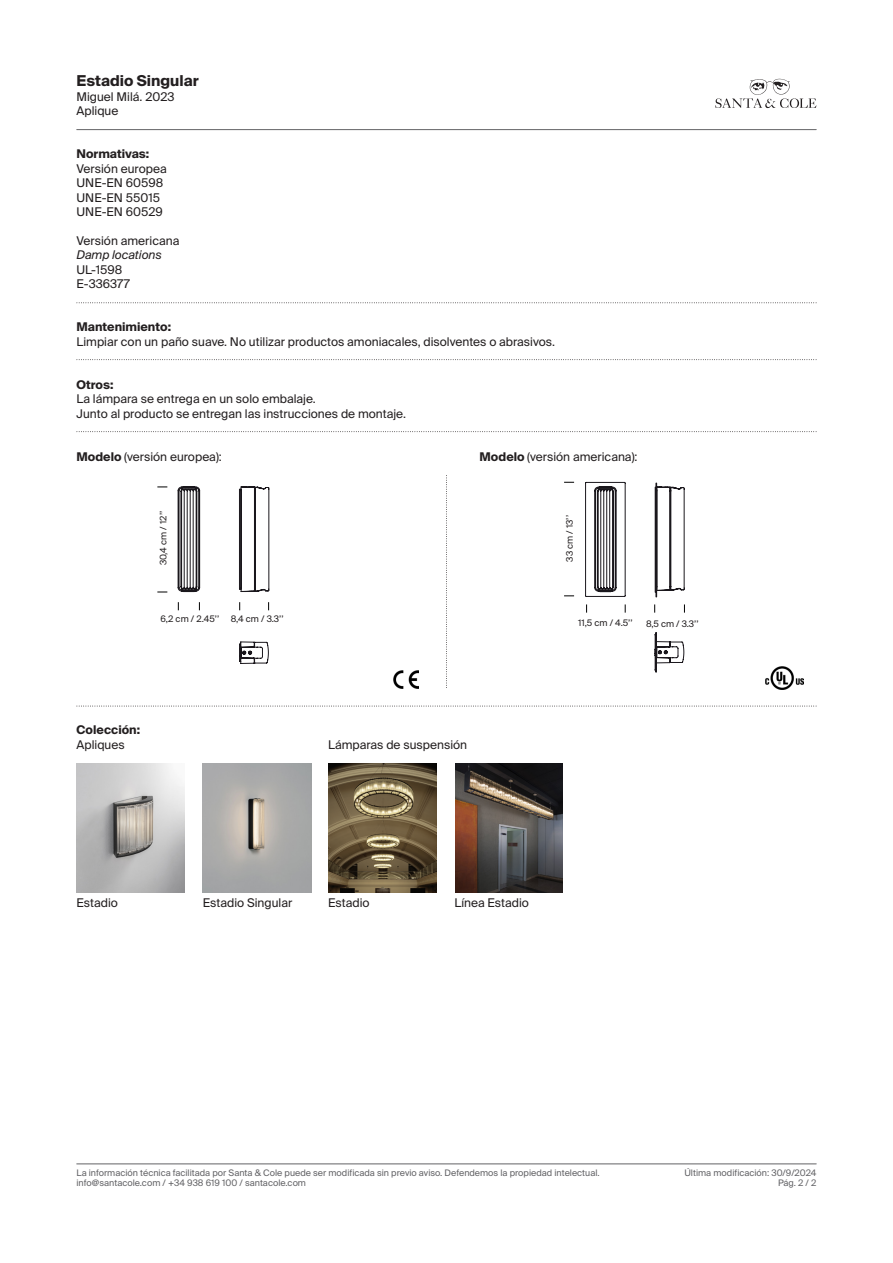
<style>
.page{position:relative;width:893px;height:1263px;background:#fff}
.page>*{position:absolute;margin:0;border:0;box-sizing:border-box;transform-origin:0 0}
.t1{font:700 15px "Suisse Intl";color:#231f20}
.t2{font:12px/14.4px "Suisse Intl";color:#231f20}
.t3{font:italic 12px/14.4px "Suisse Intl";color:#231f20}
.t4{font:700 12px "Suisse Intl";color:#231f20}
.t5{font:9px "Suisse Intl";color:#636366}
.COTA{font:9px "Suisse Intl";color:#231f20}
.s1{font-weight:700}
.s2{font-style:normal}
</style>
<div class="page">
<svg style="left:715px;top:79px;width:101px;height:29px"></svg>
<hr style="left:77px;top:129px;width:739px;height:1px;background:#636366">
<hr style="left:77px;top:1163px;width:739px;height:1px;background:#636366">
<svg style="left:77px;top:431px;width:740px;height:1px"></svg>
<svg style="left:77px;top:359px;width:740px;height:1px"></svg>
<svg style="left:77px;top:706px;width:740px;height:1px"></svg>
<img style="left:77px;top:763px;width:108px;height:130px">
<img style="left:203px;top:763px;width:108px;height:130px">
<img style="left:329px;top:763px;width:107px;height:129px">
<img style="left:455px;top:763px;width:108px;height:129px">
<svg style="left:77px;top:302px;width:740px;height:1px"></svg>
<img style="left:765px;top:666px;width:39px;height:24px">
<img style="left:394px;top:670px;width:24px;height:18px">
<svg style="left:446px;top:477px;width:1px;height:211px"></svg>
<svg style="left:239px;top:486px;width:30px;height:178px"></svg>
<svg style="left:178px;top:486px;width:22px;height:106px"></svg>
<svg style="left:585px;top:482px;width:41px;height:115px"></svg>
<svg style="left:657px;top:487px;width:28px;height:104px"></svg>
<hr style="left:656px;top:633px;width:1px;height:38px;background:#1a171c">
<hr style="left:655px;top:635px;width:1px;height:35px;background:#1a171c">
<div style="left:656px;top:483px;width:1px;height:114px;border:1px solid #1a171c"></div>
<div style="left:655px;top:487px;width:1px;height:105px;border:1px solid #1a171c"></div>
<svg style="left:655px;top:633px;width:29px;height:30px"></svg>
<p class="t1" style="left:77px;top:72px;width:124px">Estadio Singular</p>
<p class="t2" style="left:77px;top:89px;width:100px">Miguel Milá. 2023<br>Aplique</p>
<p class="t2" style="left:77px;top:147px;width:92px"><span class="s1">Normativas:<br></span>Versión europea<br>UNE-EN 60598</p>
<p class="t2" style="left:77px;top:190px;width:85px">UNE-EN 55015</p>
<p class="t2" style="left:77px;top:205px;width:88px">UNE-EN 60529</p>
<p class="t2" style="left:77px;top:233px;width:104px">Versión americana</p>
<p class="t3" style="left:77px;top:248px;width:87px">Damp locations<br><span class="s2">UL-1598</span></p>
<p class="t2" style="left:77px;top:277px;width:55px">E-336377</p>
<p class="t2" style="left:77px;top:320px;width:480px"><span class="s1">Mantenimiento:<br></span>Limpiar con un paño suave. No utilizar productos amoniacales, disolventes o abrasivos.</p>
<p class="t2" style="left:77px;top:377px;width:241px"><span class="s1">Otros:<br></span>La lámpara se entrega en un solo embalaje.</p>
<p class="t2" style="left:77px;top:406px;width:331px">Junto al producto se entregan las instrucciones de montaje.</p>
<p class="t2" style="left:77px;top:449px;width:147px"><span class="s1">Modelo</span> (versión europea):</p>
<p class="t2" style="left:480px;top:449px;width:159px"><span class="s1">Modelo</span> (versión americana):</p>
<p class="COTA" style="left:158px;top:565px;width:56px;rotate:-90deg">30,4 cm / 12’’</p>
<p class="COTA" style="left:564px;top:562px;width:48px;rotate:-90deg">33 cm / 13’’</p>
<p class="COTA" style="left:161px;top:613px;width:60px">6,2 cm / 2.45’’</p>
<p class="COTA" style="left:231px;top:613px;width:54px">8,4 cm / 3.3’’</p>
<p class="t4" style="left:77px;top:723px;width:65px">Colección:</p>
<p class="t2" style="left:77px;top:737px;width:50px">Apliques</p>
<p class="t2" style="left:328px;top:737px;width:141px">Lámparas de suspensión</p>
<p class="COTA" style="left:578px;top:618px;width:56px">11,5 cm / 4.5’’</p>
<p class="COTA" style="left:646px;top:618px;width:54px">8,5 cm / 3.3’’</p>
<p class="t2" style="left:77px;top:896px;width:43px">Estadio</p>
<p class="t2" style="left:203px;top:896px;width:91px">Estadio Singular</p>
<p class="t2" style="left:328px;top:896px;width:43px">Estadio</p>
<p class="t2" style="left:454px;top:896px;width:76px">Línea Estadio</p>
<p class="t5" style="left:77px;top:1167px;width:525px">La información técnica facilitada por Santa &amp; Cole puede ser modificada sin previo aviso. Defendemos la propiedad intelectual.</p>
<p class="t5" style="left:684px;top:1167px;width:134px">Última modificación: 30/9/2024</p>
<p class="t5" style="left:77px;top:1178px;width:231px">info@santacole.com / +34 938 619 100 / santacole.com</p>
<p class="t5" style="left:778px;top:1178px;width:40px">Pág. 2 / 2</p>
</div>
